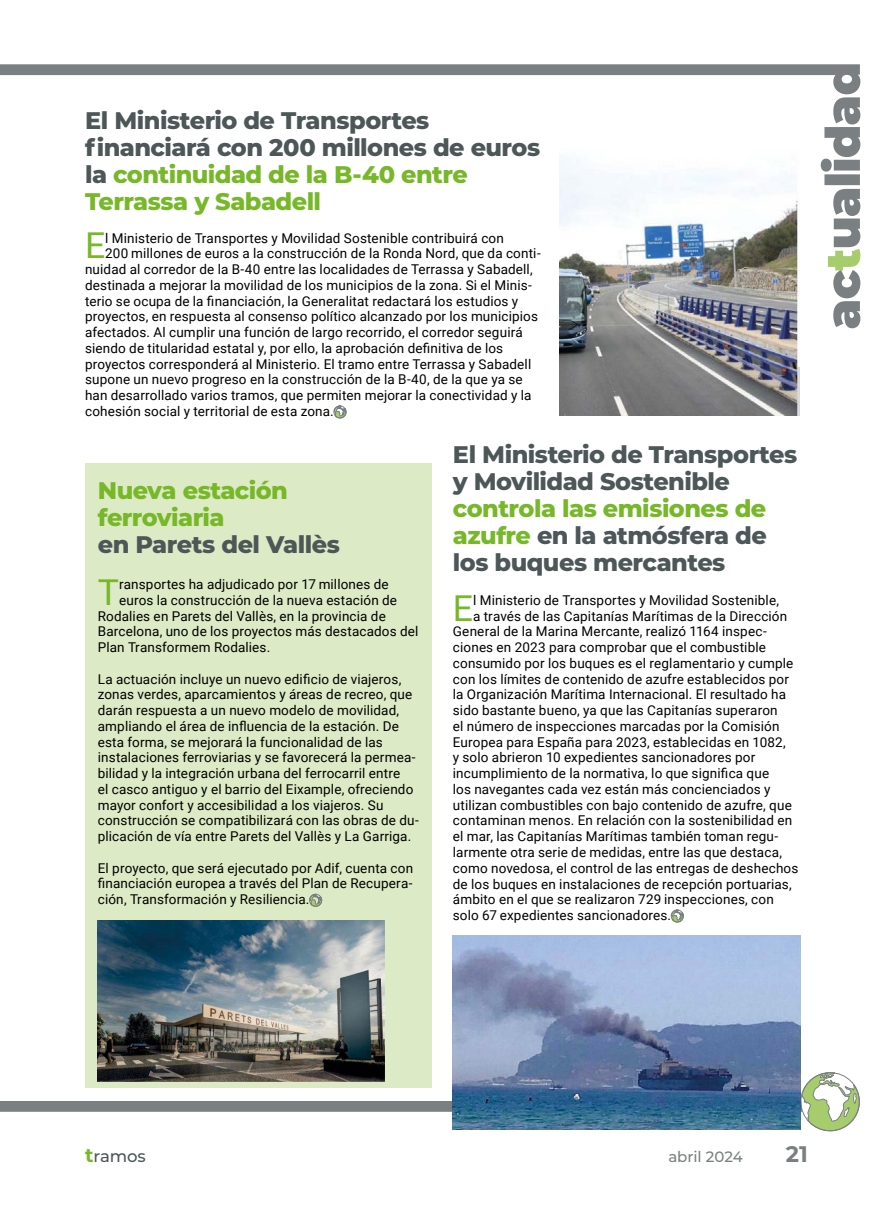
<style>
.page{position:relative;width:893px;height:1212px;background:#fff}
.page>*{position:absolute;margin:0;border:0;box-sizing:border-box;transform-origin:0 0}
.t1{font:35.7px "Roboto";color:#76b828}
.t2{font:800 24px/27px "Montserrat";letter-spacing:-.02em;color:#4d5758}
.t3{font:800 24px/27px "Montserrat";letter-spacing:-.025em;color:#76b828}
.t4{font:700 22.5px "Montserrat";color:#7a8081}
.t5{font:500 16.5px "Montserrat";letter-spacing:-.005em;color:#4d5758}
.t6{font:500 15px "Montserrat";letter-spacing:-.01em;color:#7a8081}
.t7{font:13.5px/15.8px "Roboto";letter-spacing:.01em;color:#000}
.s1{color:#76b828}
.s2{font-weight:700;font-size:19.5px;color:#76b828}
</style>
<div class="page">
<svg style="left:0;top:64px;width:860px;height:183px"></svg>
<svg style="left:828px;top:249px;width:32px;height:79px"></svg>
<svg style="left:0;top:935px;width:801px;height:177px"></svg>
<svg style="left:801px;top:1072px;width:59px;height:59px"></svg>
<div style="left:800px;top:1072px;width:60px;height:59px;border:1px solid #7a8081;border-radius:50%"></div>
<div style="left:85px;top:463px;width:347px;height:625px;background:#dceac5"></div>
<img style="left:560px;top:148px;width:239px;height:268px">
<svg style="left:334px;top:406px;width:12px;height:12px"></svg>
<div style="left:334px;top:406px;width:12px;height:12px;border:1px solid #7a8081;border-radius:50%"></div>
<svg style="left:310px;top:894px;width:12px;height:12px"></svg>
<div style="left:309px;top:894px;width:13px;height:12px;border:1px solid #7a8081;border-radius:50%"></div>
<img style="left:98px;top:920px;width:287px;height:161px">
<svg style="left:671px;top:910px;width:12px;height:12px"></svg>
<div style="left:671px;top:910px;width:12px;height:12px;border:1px solid #7a8081;border-radius:50%"></div>
<img style="left:453px;top:935px;width:347px;height:194px">
<h2 class="t2" style="left:85px;top:106px;width:457px">El Ministerio de Transportes financiará con 200 millones de euros la <span class="s1">continuidad de la B-40 entre<br>Terrassa y Sabadell</span></h2>
<h1 class="t1" style="left:85px;top:221px;width:22px">E</h1>
<p class="t7" style="left:105px;top:229px;width:400px">l Ministerio de Transportes y Movilidad Sostenible contribuirá con</p>
<p class="t7" style="left:105px;top:245px;width:437px">200 millones de euros a la construcción de la Ronda Nord, que da conti-</p>
<p class="t7" style="left:85px;top:261px;width:449px">nuidad al corredor de la B-40 entre las localidades de Terrassa y Sabadell,</p>
<p class="t7" style="left:85px;top:277px;width:448px">destinada a mejorar la movilidad de los municipios de la zona. Si el Minis-</p>
<p class="t7" style="left:85px;top:292px;width:435px">terio se ocupa de la financiación, la Generalitat redactará los estudios y</p>
<p class="t7" style="left:85px;top:308px;width:454px">proyectos, en respuesta al consenso político alcanzado por los municipios</p>
<p class="t7" style="left:85px;top:324px;width:439px">afectados. Al cumplir una función de largo recorrido, el corredor seguirá</p>
<p class="t7" style="left:85px;top:340px;width:420px">siendo de titularidad estatal y, por ello, la aprobación definitiva de los</p>
<p class="t7" style="left:85px;top:355px;width:448px">proyectos corresponderá al Ministerio. El tramo entre Terrassa y Sabadell</p>
<p class="t7" style="left:85px;top:371px;width:439px">supone un nuevo progreso en la construcción de la B-40, de la que ya se</p>
<p class="t7" style="left:85px;top:387px;width:448px">han desarrollado varios tramos, que permiten mejorar la conectividad y la</p>
<p class="t7" style="left:85px;top:403px;width:250px">cohesión social y territorial de esta zona.</p>
<h2 class="t3" style="left:98px;top:476px;width:192px">Nueva estación ferroviaria</h2>
<h2 class="t2" style="left:98px;top:530px;width:243px">en Parets del Vallès</h2>
<h1 class="t1" style="left:98px;top:567px;width:23px">T</h1>
<p class="t7" style="left:119px;top:576px;width:271px">ransportes ha adjudicado por 17 millones de</p>
<p class="t7" style="left:119px;top:592px;width:280px">euros la construcción de la nueva estación de</p>
<p class="t7" style="left:98px;top:607px;width:290px">Rodalies en Parets del Vallès, en la provincia de</p>
<p class="t7" style="left:98px;top:623px;width:322px">Barcelona, uno de los proyectos más destacados del</p>
<p class="t7" style="left:98px;top:639px;width:174px">Plan Transformem Rodalies.</p>
<p class="t7" style="left:98px;top:670px;width:323px">La actuación incluye un nuevo edificio de viajeros, zonas verdes, aparcamientos y áreas de recreo, que darán respuesta a un nuevo modelo de movilidad, ampliando el área de influencia de la estación. De esta forma, se mejorará la funcionalidad de las instalaciones ferroviarias y se favorecerá la permea&shy;bilidad y la integración urbana del ferrocarril entre<br>el casco antiguo y el barrio del Eixample, ofreciendo mayor confort y accesibilidad a los viajeros. Su construcción se compatibilizará con las obras de du&shy;plicación de vía entre Parets del Vallès y La Garriga.</p>
<p class="t7" style="left:98px;top:859px;width:317px;text-align:justify">El proyecto, que será ejecutado por Adif, cuenta con financiación europea a través del Plan de Recupera&shy;ción, Transformación y Resiliencia.</p>
<h2 class="t2" style="left:453px;top:439px;width:346px">El Ministerio de Transportes y Movilidad Sostenible</h2>
<h2 class="t2" style="left:453px;top:493px;width:316px;text-align:justify"><span class="s1">controla las emisiones de azufre</span> en la atmósfera de los buques mercantes</h2>
<h1 class="t1" style="left:453px;top:583px;width:22px">E</h1>
<p class="t7" style="left:473px;top:592px;width:307px">l Ministerio de Transportes y Movilidad Sostenible,</p>
<p class="t7" style="left:473px;top:607px;width:316px">a través de las Capitanías Marítimas de la Dirección</p>
<p class="t7" style="left:453px;top:623px;width:315px">General de la Marina Mercante, realizó 1164 inspec-</p>
<p class="t7" style="left:453px;top:639px;width:315px">ciones en 2023 para comprobar que el combustible</p>
<p class="t7" style="left:453px;top:655px;width:342px">consumido por los buques es el reglamentario y cumple</p>
<p class="t7" style="left:453px;top:670px;width:338px">con los límites de contenido de azufre establecidos por</p>
<p class="t7" style="left:453px;top:686px;width:335px">la Organización Marítima Internacional. El resultado ha</p>
<p class="t7" style="left:453px;top:702px;width:326px">sido bastante bueno, ya que las Capitanías superaron</p>
<p class="t7" style="left:453px;top:718px;width:328px">el número de inspecciones marcadas por la Comisión</p>
<p class="t7" style="left:453px;top:733px;width:334px">Europea para España para 2023, establecidas en 1082,</p>
<p class="t7" style="left:453px;top:749px;width:304px">y solo abrieron 10 expedientes sancionadores por</p>
<p class="t7" style="left:453px;top:765px;width:318px">incumplimiento de la normativa, lo que significa que</p>
<p class="t7" style="left:453px;top:781px;width:319px">los navegantes cada vez están más concienciados y</p>
<p class="t7" style="left:453px;top:796px;width:340px">utilizan combustibles con bajo contenido de azufre, que</p>
<p class="t7" style="left:453px;top:812px;width:341px">contaminan menos. En relación con la sostenibilidad en</p>
<p class="t7" style="left:453px;top:828px;width:327px">el mar, las Capitanías Marítimas también toman regu-</p>
<p class="t7" style="left:453px;top:844px;width:331px">larmente otra serie de medidas, entre las que destaca,</p>
<p class="t7" style="left:453px;top:859px;width:347px">como novedosa, el control de las entregas de deshechos</p>
<p class="t7" style="left:453px;top:875px;width:340px">de los buques en instalaciones de recepción portuarias,</p>
<p class="t7" style="left:453px;top:891px;width:322px">ámbito en el que se realizaron 729 inspecciones, con</p>
<p class="t7" style="left:453px;top:907px;width:220px">solo 67 expedientes sancionadores.</p>
<p class="t5" style="left:85px;top:1144px;width:62px"><span class="s2">t</span>ramos</p>
<p class="t6" style="left:668px;top:1146px;width:76px">abril 2024</p>
<h3 class="t4" style="left:786px;top:1137px;width:24px">21</h3>
</div>
